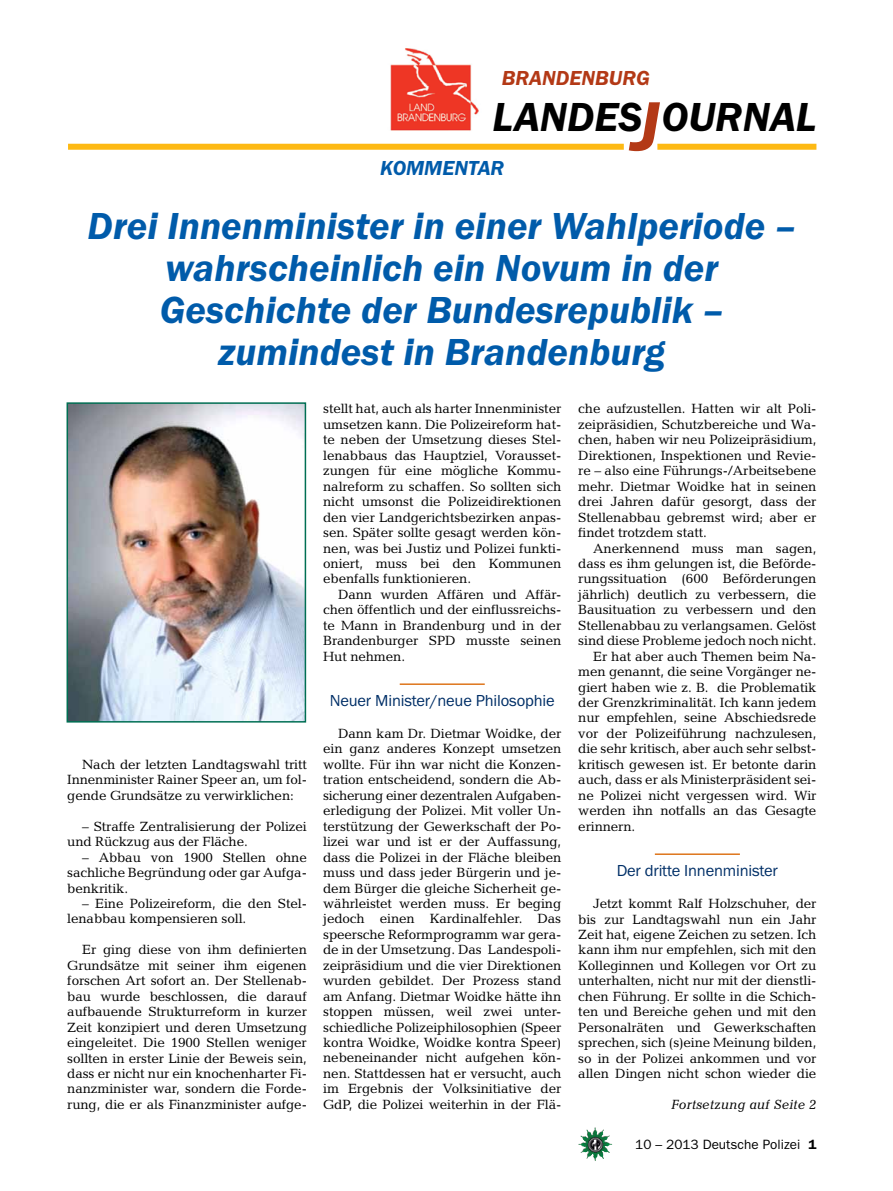
<style>
.page{position:relative;width:893px;height:1191px;background:#fff}
.page>*{position:absolute;margin:0;border:0;box-sizing:border-box;transform-origin:0 0}
.t1{font:italic 600 42px "Franklin Gothic Itc T";color:#000}
.t2{font:italic 600 39px/42px "Franklin Gothic Itc T";color:#005baa;text-align:center}
.t3{font:italic 600 21px "Franklin Gothic Itc T";color:#b33916}
.t4{font:italic 600 21px "Franklin Gothic Itc T";color:#005baa}
.t5{font:16.5px "Franklin Gothic Itc T";letter-spacing:-.01em;color:#002f67}
.t6{font:13.5px/15.5px "Candida";letter-spacing:-.01em;color:#000;text-align:justify}
.t7{font:13.5px "Franklin Gothic";color:#000}
.t8{font:italic 13.5px "Candida";color:#000}
.s1{font-size:72px;color:#b33916}
.s2{font-weight:600}
</style>
<div class="page">
<img style="left:578px;top:1127px;width:17px;height:25px">
<img style="left:390px;top:48px;width:89px;height:83px">
<div style="left:657px;top:144px;width:159px;height:6px;background:#fdb913"></div>
<div style="left:68px;top:144px;width:556px;height:6px;background:#fdb913"></div>
<img style="left:70px;top:405px;width:233px;height:314px">
<div style="left:67px;top:402px;width:239px;height:320px;border:2px solid #006f53"></div>
<hr style="left:400px;top:683px;width:85px;height:2px;background:#de761c">
<hr style="left:655px;top:853px;width:85px;height:2px;background:#de761c">
<h3 class="t3" style="left:502px;top:66px;width:150px">BRANDENBURG</h3>
<h1 class="t1" style="left:492px;top:93px;width:325px">LANDES<span class="s1">J</span>OURNAL</h1>
<h3 class="t4" style="left:380px;top:156px;width:113px">kommentar</h3>
<h2 class="t2" style="left:88px;top:204px;width:710px">Drei Innenminister in einer Wahlperiode – wahrscheinlich ein Novum in der Geschichte der Bundesrepublik – zumindest in Brandenburg</h2>
<p class="t6" style="left:67px;top:756px;width:241px;text-indent:15px">Nach der letzten Landtagswahl tritt Innenminister Rainer Speer an, um fol&shy;gende Grundsätze zu verwirklichen:</p>
<p class="t6" style="left:67px;top:818px;width:241px;text-indent:15px">– Straffe Zentralisierung der Polizei und Rückzug aus der Fläche.</p>
<p class="t6" style="left:67px;top:849px;width:241px;text-indent:15px">– Abbau von 1900 Stellen ohne sachliche Begründung oder gar Aufga&shy;benkritik.</p>
<p class="t6" style="left:67px;top:895px;width:241px;text-indent:15px">– Eine Polizeireform, die den Stel&shy;lenabbau kompensieren soll.</p>
<p class="t6" style="left:67px;top:942px;width:241px;text-indent:15px">Er ging diese von ihm definierten Grundsätze mit seiner ihm eigenen forschen Art sofort an. Der Stellenab&shy;bau wurde beschlossen, die darauf aufbauende Strukturreform in kurzer Zeit konzipiert und deren Umsetzung eingeleitet. Die 1900 Stellen weniger sollten in erster Linie der Beweis sein, dass er nicht nur ein knochenharter Fi&shy;nanzminister war, sondern die Forde&shy;rung, die er als Finanzminister aufge-</p>
<p class="t6" style="left:323px;top:401px;width:240px">stellt hat, auch als harter Innenminister umsetzen kann. Die Polizeireform hat&shy;te neben der Umsetzung dieses Stel&shy;lenabbaus das Hauptziel, Vorausset&shy;zungen für eine mögliche Kommu&shy;nalreform zu schaffen. So sollten sich nicht umsonst die Polizeidirektionen den vier Landgerichtsbezirken anpas&shy;sen. Später sollte gesagt werden kön&shy;nen, was bei Justiz und Polizei funkti&shy;oniert, muss bei den Kommunen ebenfalls funktionieren.</p>
<p class="t6" style="left:323px;top:586px;width:240px;text-indent:15px">Dann wurden Affären und Affär&shy;chen öffentlich und der einflussreichs&shy;te Mann in Brandenburg und in der Brandenburger SPD musste seinen Hut nehmen.</p>
<p class="t5" style="left:330px;top:691px;width:226px">Neuer Minister/neue Philosophie</p>
<p class="t6" style="left:323px;top:725px;width:240px;text-indent:15px">Dann kam Dr. Dietmar Woidke, der ein ganz anderes Konzept umsetzen wollte. Für ihn war nicht die Konzen&shy;tration entscheidend, sondern die Ab&shy;sicherung einer dezentralen Aufgaben&shy;erledigung der Polizei. Mit voller Un&shy;terstützung der Gewerkschaft der Po&shy;lizei war und ist er der Auffassung, dass die Polizei in der Fläche bleiben muss und dass jeder Bürgerin und je&shy;dem Bürger die gleiche Sicherheit ge&shy;währleistet werden muss. Er beging jedoch einen Kardinalfehler. Das speersche Reformprogramm war gera&shy;de in der Umsetzung. Das Landespoli&shy;zeipräsidium und die vier Direktionen wurden gebildet. Der Prozess stand am Anfang. Dietmar Woidke hätte ihn stoppen müssen, weil zwei unter&shy;schiedliche Polizeiphilosophien (Speer kontra Woidke, Woidke kontra Speer) nebeneinander nicht aufgehen kön&shy;nen. Stattdessen hat er versucht, auch im Ergebnis der Volksinitiative der GdP, die Polizei weiterhin in der Flä-</p>
<p class="t6" style="left:578px;top:401px;width:240px">che aufzustellen. Hatten wir alt Poli&shy;zeipräsidien, Schutzbereiche und Wa&shy;chen, haben wir neu Polizeipräsidium, Direktionen, Inspektionen und Revie&shy;re – also eine Führungs-/Arbeitsebene mehr. Dietmar Woidke hat in seinen drei Jahren dafür gesorgt, dass der Stellenabbau gebremst wird; aber er findet trotzdem statt.</p>
<p class="t6" style="left:593px;top:540px;width:225px">Anerkennend muss man sagen,</p>
<p class="t6" style="left:578px;top:555px;width:240px">dass es ihm gelungen ist, die Beförde-</p>
<p class="t6" style="left:578px;top:571px;width:240px">rungssituation (600 Beförderungen</p>
<p class="t6" style="left:578px;top:586px;width:240px">jährlich) deutlich zu verbessern, die</p>
<p class="t6" style="left:578px;top:602px;width:240px">Bausituation zu verbessern und den</p>
<p class="t6" style="left:578px;top:617px;width:240px">Stellenabbau zu verlangsamen. Gelöst</p>
<p class="t6" style="left:578px;top:633px;width:240px">sind diese Probleme jedoch noch nicht.</p>
<p class="t6" style="left:593px;top:648px;width:225px">Er hat aber auch Themen beim Na-</p>
<p class="t6" style="left:578px;top:664px;width:240px">men genannt, die seine Vorgänger ne-</p>
<p class="t6" style="left:578px;top:679px;width:240px">giert haben wie z. B. die Problematik</p>
<p class="t6" style="left:578px;top:694px;width:240px">der Grenzkriminalität. Ich kann jedem</p>
<p class="t6" style="left:578px;top:710px;width:240px">nur empfehlen, seine Abschiedsrede</p>
<p class="t6" style="left:578px;top:725px;width:240px">vor der Polizeiführung nachzulesen,</p>
<p class="t6" style="left:578px;top:741px;width:240px">die sehr kritisch, aber auch sehr selbst-</p>
<p class="t6" style="left:578px;top:756px;width:240px">kritisch gewesen ist. Er betonte darin</p>
<p class="t6" style="left:578px;top:772px;width:240px">auch, dass er als Ministerpräsident sei-</p>
<p class="t6" style="left:578px;top:787px;width:240px">ne Polizei nicht vergessen wird. Wir</p>
<p class="t6" style="left:578px;top:803px;width:240px">werden ihn notfalls an das Gesagte</p>
<p class="t6" style="left:578px;top:818px;width:58px">erinnern.</p>
<p class="t5" style="left:617px;top:861px;width:163px">Der dritte Innenminister</p>
<p class="t6" style="left:578px;top:895px;width:240px;text-indent:15px">Jetzt kommt Ralf Holzschuher, der bis zur Landtagswahl nun ein Jahr Zeit hat, eigene Zeichen zu setzen. Ich kann ihm nur empfehlen, sich mit den Kolleginnen und Kollegen vor Ort zu unterhalten, nicht nur mit der dienstli&shy;chen Führung. Er sollte in die Schich&shy;ten und Bereiche gehen und mit den Personalräten und Gewerkschaften sprechen, sich (s)eine Meinung bilden, so in der Polizei ankommen und vor allen Dingen nicht schon wieder die</p>
<p class="t8" style="left:671px;top:1096px;width:147px">Fortsetzung auf Seite 2</p>
<p class="t7" style="left:635px;top:1136px;width:183px">10 – 2013 Deutsche Polizei <span class="s2">1</span></p>
</div>
